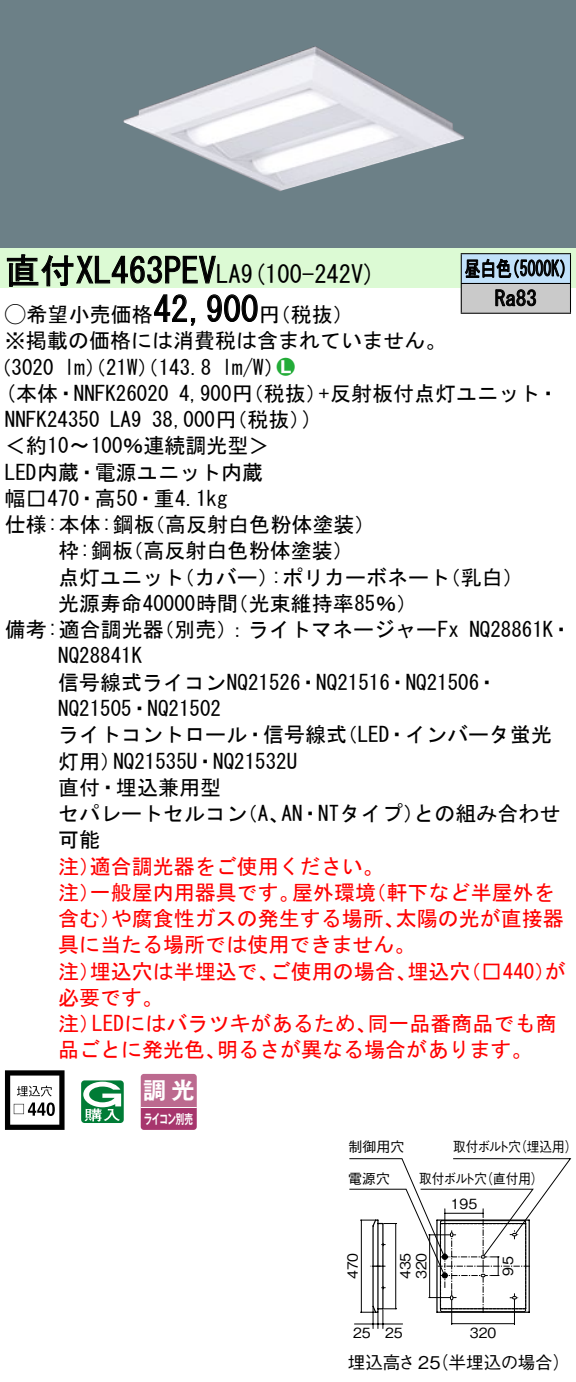
<style>
.page{position:relative;width:576px;height:1382px;background:#fff}
.page>*{position:absolute;margin:0;border:0;box-sizing:border-box;transform-origin:0 0}
.t1{font:35px "MS Gothic";color:#000}
.t2{font:24.5px "MS Gothic";color:#000}
.t3{font:23.1px "Gothic MB101 Pro De Bold 90 pv RKSJ H";color:#fff}
.t4{font:21px/26.2px "MS Gothic";color:#000}
.t5{font:21px/26.2px "MS Gothic";color:#f00}
.t6{font:21px/29.8px "MS Gothic";color:#000;scale:.75 1}
.t7{font:21px "Ford Classification 1";color:#23ac38}
.t8{font:17.5px "Gothic BBB Pro Medium 90 pv RKSJ H";color:#000}
.t9{font:14px "Gothic BBB Pro Medium 90 pv RKSJ H";color:#000}
.t10{font:14px "Gothic BBB Pro Medium 90 pv RKSJ H";color:#000;scale:.9 1}
.t11{font:13.3px "Gothic MB101 Pro De Bold 90 pv RKSJ H";letter-spacing:-.05em;color:#fff;scale:.65 1}
.s1{font-size:24.5px}
.s2{font-family:"Ford Classification 1"}
.s3{color:#fff}
</style>
<div class="page">
<div style="left:0;top:0;width:575px;height:248px;background:#6c8087"></div>
<img style="left:123px;top:46px;width:341px;height:145px">
<div style="left:0;top:248px;width:575px;height:40px;background:#dcfad4"></div>
<svg style="left:6px;top:254px;width:210px;height:33px"></svg>
<svg style="left:154px;top:294px;width:42px;height:32px"></svg>
<svg style="left:207px;top:294px;width:51px;height:28px"></svg>
<svg style="left:5px;top:1070px;width:59px;height:59px"></svg>
<svg style="left:47px;top:1102px;width:8px;height:13px"></svg>
<svg style="left:81px;top:1080px;width:43px;height:42px"></svg>
<svg style="left:140px;top:1073px;width:56px;height:56px;background:#b75d87"></svg>
<hr style="left:141px;top:1106px;width:55px;height:1px;background:#fff">
<div style="left:461px;top:254px;width:109px;height:29px;background:#c1e1fa"></div>
<div style="left:461px;top:283px;width:109px;height:30px;background:#cacaca"></div>
<hr style="left:460px;top:253px;width:110px;height:1px;background:#000">
<hr style="left:569px;top:254px;width:2px;height:29px;background:#000">
<hr style="left:460px;top:283px;width:110px;height:1px;background:#000">
<hr style="left:569px;top:284px;width:2px;height:29px;background:#000">
<hr style="left:460px;top:312px;width:110px;height:2px;background:#000">
<svg style="left:460px;top:254px;width:104px;height:59px"></svg>
<svg style="left:349px;top:1158px;width:221px;height:170px"></svg>
<h1 class="t1" style="left:5px;top:253px;width:237px">直付XL463PEV<span class="s1">LA</span></h1>
<p class="t2" style="left:241px;top:262px;width:136px">(9 100-242 (V</p>
<h1 class="t1" style="left:153px;top:292px;width:106px">42,900</h1>
<p class="t4" style="left:5px;top:301px;width:442px"><span class="s2">A</span>希望小売価格<br>※掲載の価格には消費税は含まれていません。</p>
<p class="t7" style="left:277px;top:356px;width:19px">2<span class="s3">7</span></p>
<p class="t4" style="left:259px;top:301px;width:96px">（円税抜(</p>
<p class="t4" style="left:222px;top:354px;width:64px">l m (W/</p>
<p class="t4" style="left:-9px;top:354px;width:65px">（3020</p>
<p class="t4" style="left:64px;top:354px;width:149px">lm）（21 ）（W 143.8</p>
<p class="t6" style="left:494px;top:254px;width:57px;text-indent:-30px">昼白色<br>Ra83</p>
<p class="t6" style="left:504px;top:254px;width:96px">（5000 (K</p>
<p class="t4" style="left:5px;top:380px;width:165px">(本体・NNFK26020</p>
<p class="t4" style="left:319px;top:380px;width:241px">+反射板付点灯ユニット・</p>
<p class="t4" style="left:179px;top:380px;width:149px">4,900 （円税抜）</p>
<p class="t4" style="left:152px;top:406px;width:160px">38,000 （円税抜(</p>
<p class="t4" style="left:302px;top:406px;width:12px">(</p>
<p class="t4" style="left:5px;top:406px;width:96px">NNFK24350</p>
<p class="t4" style="left:5px;top:432px;width:266px">＜約10〜100％連続調光型&lt;</p>
<p class="t4" style="left:5px;top:459px;width:259px">LED内蔵・電源ユニット内蔵</p>
<p class="t4" style="left:5px;top:485px;width:224px">幅□470・高50・重4.1kg</p>
<p class="t4" style="left:144px;top:511px;width:232px">（高反射白色粉体塗装(</p>
<p class="t4" style="left:110px;top:406px;width:33px">LA9</p>
<p class="t4" style="left:122px;top:511px;width:233px;text-indent:-117px">仕様:本体:鋼板<br>（高反射白色粉体塗装(</p>
<p class="t4" style="left:58px;top:537px;width:76px">枠:鋼板</p>
<p class="t4" style="left:174px;top:564px;width:106px">（カバー）</p>
<p class="t4" style="left:58px;top:564px;width:128px">点灯ユニット</p>
<p class="t4" style="left:271px;top:564px;width:181px">:ポリカーボネート</p>
<p class="t4" style="left:439px;top:564px;width:85px">（乳白(</p>
<p class="t4" style="left:58px;top:590px;width:181px">光源寿命40000時間</p>
<p class="t4" style="left:227px;top:590px;width:191px">（光束維持率85％(</p>
<p class="t4" style="left:153px;top:616px;width:307px">（別売：）ライトマネージャーFx</p>
<p class="t4" style="left:5px;top:616px;width:160px">備考:適合調光器</p>
<p class="t4" style="left:58px;top:642px;width:85px">NQ28841K</p>
<p class="t4" style="left:58px;top:669px;width:441px">信号線式ライコンNQ21526・NQ21516・NQ21506・</p>
<p class="t4" style="left:58px;top:695px;width:164px">NQ21505・NQ21502</p>
<p class="t4" style="left:336px;top:721px;width:217px">（LED・インバータ蛍光</p>
<p class="t4" style="left:469px;top:616px;width:104px">NQ28861 ・K</p>
<p class="t4" style="left:58px;top:721px;width:290px;text-align:center">ライトコントロール・信号線式<br>NQ21535 ・U NQ21532U</p>
<p class="t4" style="left:58px;top:747px;width:164px">灯用）<br>直付・埋込兼用型</p>
<p class="t4" style="left:281px;top:800px;width:144px">AN・NTタイプ）</p>
<p class="t4" style="left:413px;top:800px;width:148px">との組み合わせ</p>
<p class="t4" style="left:58px;top:800px;width:190px">セパレートセルコン可能</p>
<p class="t5" style="left:90px;top:852px;width:295px">適合調光器をご使用ください。</p>
<p class="t4" style="left:237px;top:800px;width:54px">（、A</p>
<p class="t5" style="left:58px;top:852px;width:43px">注）</p>
<p class="t5" style="left:90px;top:879px;width:211px">一般屋内用器具です。</p>
<p class="t5" style="left:292px;top:879px;width:85px">屋外環境</p>
<p class="t5" style="left:365px;top:879px;width:190px">（軒下など半屋外を</p>
<p class="t5" style="left:58px;top:879px;width:43px">注）</p>
<p class="t5" style="left:111px;top:905px;width:295px">や腐食性ガスの発生する場所、</p>
<p class="t5" style="left:395px;top:905px;width:170px">太陽の光が直接器</p>
<p class="t5" style="left:58px;top:905px;width:358px">含む）<br>具に当たる場所では使用できません。</p>
<p class="t5" style="left:58px;top:957px;width:106px">注）<br>必要です。</p>
<p class="t5" style="left:90px;top:957px;width:190px">埋込穴は半埋込で、</p>
<p class="t5" style="left:269px;top:957px;width:148px">ご使用の場合、</p>
<p class="t5" style="left:460px;top:957px;width:107px">（□440 が）</p>
<p class="t5" style="left:407px;top:957px;width:64px">埋込穴</p>
<p class="t5" style="left:92px;top:1010px;width:286px">LEDにはバラツキがあるため、</p>
<p class="t5" style="left:367px;top:1010px;width:190px">同一品番商品でも商</p>
<p class="t5" style="left:58px;top:1010px;width:43px">注）</p>
<p class="t5" style="left:58px;top:1036px;width:169px">品ごとに発光色、</p>
<p class="t5" style="left:217px;top:1036px;width:317px">明るさが異なる場合があります。</p>
<p class="t3" style="left:143px;top:1071px;width:53px">調光</p>
<p class="t11" style="left:144px;top:1107px;width:77px">ライコン別売</p>
<p class="t9" style="left:348px;top:1135px;width:57px">制御用穴</p>
<p class="t9" style="left:348px;top:1166px;width:43px">電源穴</p>
<p class="t10" style="left:514px;top:1135px;width:71px">（埋込用(</p>
<p class="t10" style="left:453px;top:1135px;width:77px">取付ボルト穴</p>
<p class="t10" style="left:480px;top:1166px;width:71px">（直付用(</p>
<p class="t10" style="left:419px;top:1166px;width:77px">取付ボルト穴</p>
<p class="t9" style="left:450px;top:1192px;width:28px">195</p>
<p class="t9" style="left:341px;top:1278px;width:28px;rotate:-90deg">470</p>
<p class="t9" style="left:394px;top:1278px;width:28px;rotate:-90deg">435</p>
<p class="t9" style="left:410px;top:1278px;width:28px;rotate:-90deg">320</p>
<p class="t9" style="left:496px;top:1275px;width:21px;rotate:-90deg">95</p>
<p class="t9" style="left:353px;top:1320px;width:19px">25</p>
<p class="t9" style="left:385px;top:1320px;width:19px">25</p>
<p class="t9" style="left:469px;top:1320px;width:28px">320</p>
<p class="t8" style="left:431px;top:1347px;width:141px">（半埋込の場合(</p>
<p class="t8" style="left:348px;top:1347px;width:94px">埋込高さ 25</p>
</div>
